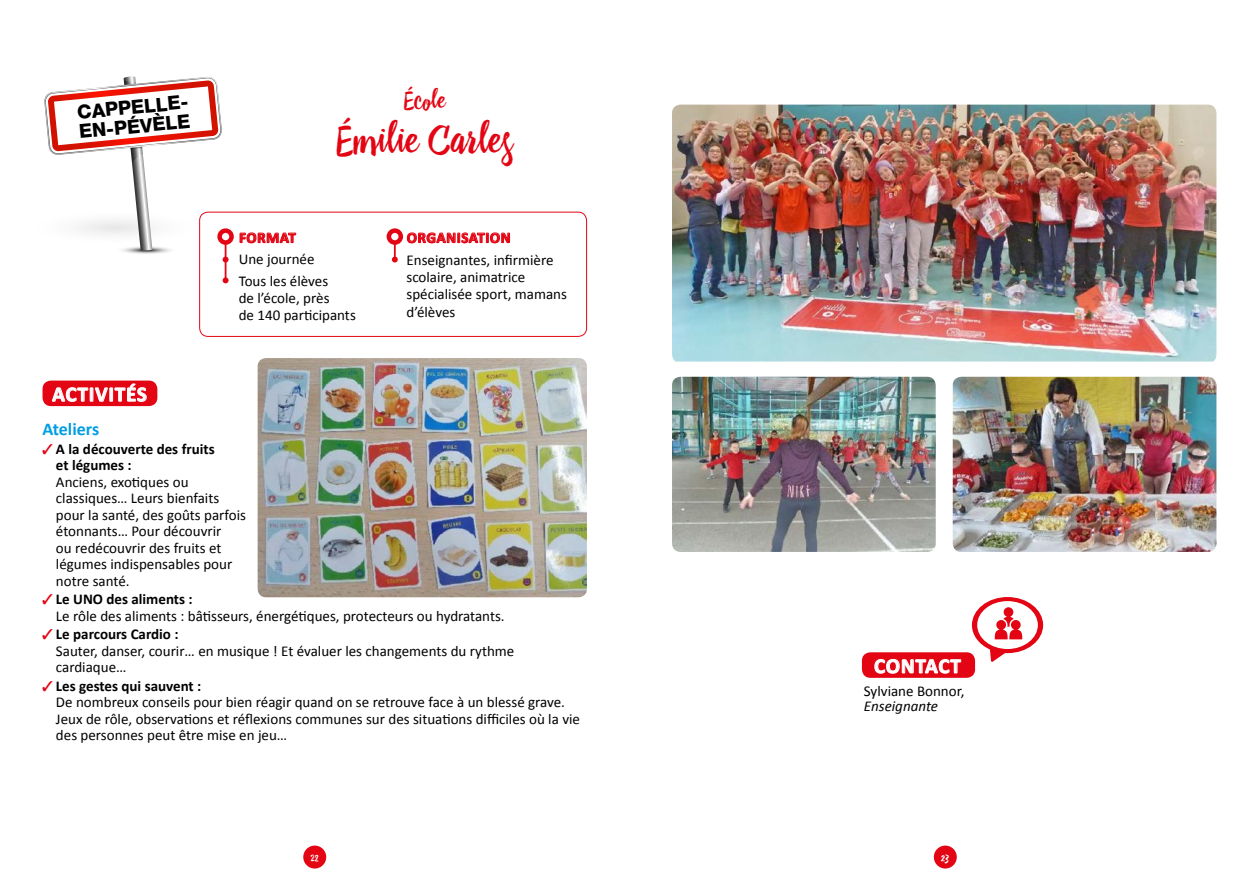
<style>
.page{position:relative;width:1259px;height:893px;background:#fff}
.page>*{position:absolute;margin:0;border:0;box-sizing:border-box;transform-origin:0 0}
.t1{font:42px "Drina";color:#e30513}
.t2{font:25.5px "Drina";color:#e30513}
.t3{font:700 21px "Calibri";letter-spacing:.04em;color:#fff}
.t4{font:800 19.35px/19.5px "Helvetica Neue";color:#000}
.t5{font:700 18px "Calibri";color:#009ee3}
.t6{font:15px/16.5px "Calibri";color:#000}
.t7{font:700 15px/16.5px "Calibri";color:#000}
.t8{font:700 15px "Calibri";letter-spacing:.04em;color:#e30513}
.t9{font:italic 15px "Calibri";color:#000}
.t10{font:12px "Drina";color:#fff}
.s1{color:#e30513}
.s2{font-weight:700}
</style>
<div class="page">
<div style="left:303px;top:846px;width:23px;height:22px;background:#e30513;border-radius:50%"></div>
<div style="left:934px;top:846px;width:22px;height:22px;background:#e30513;border-radius:50%"></div>
<div style="left:43px;top:381px;width:114px;height:25px;background:#e30513;border-radius:9px"></div>
<svg style="left:52px;top:384px;width:95px;height:18px"></svg>
<svg style="left:972px;top:597px;width:71px;height:65px"></svg>
<div style="left:862px;top:652px;width:113px;height:26px;background:#e30513;border-radius:9px"></div>
<svg style="left:874px;top:659px;width:87px;height:14px"></svg>
<svg style="left:407px;top:232px;width:103px;height:11px"></svg>
<hr style="left:225px;top:237px;width:1px;height:45px;background:#e30513">
<div style="left:217px;top:228px;width:17px;height:17px;border:4px solid #e30513;border-radius:50%"></div>
<div style="left:387px;top:228px;width:16px;height:17px;border:4px solid #e30513;border-radius:50%"></div>
<svg style="left:223px;top:277px;width:5px;height:6px"></svg>
<svg style="left:44px;top:77px;width:184px;height:186px"></svg>
<svg style="left:392px;top:241px;width:6px;height:22px"></svg>
<svg style="left:240px;top:232px;width:56px;height:11px"></svg>
<div style="left:199px;top:212px;width:388px;height:125px;border:1px solid #e30513;border-radius:9px"></div>
<img style="left:672px;top:105px;width:544px;height:257px">
<img style="left:672px;top:377px;width:263px;height:175px">
<img style="left:952px;top:377px;width:264px;height:175px">
<img style="left:258px;top:358px;width:329px;height:239px">
<p class="t4" style="left:76px;top:103px;width:115px;rotate:-6deg">CAPPELLE-<br>EN-PÉVÈLE</p>
<h2 class="t2" style="left:404px;top:85px;width:43px">École</h2>
<h1 class="t1" style="left:336px;top:114px;width:179px">Émilie Carles</h1>
<h3 class="t3" style="left:52px;top:381px;width:96px">ACTIVITÉS</h3>
<p class="t8" style="left:239px;top:228px;width:58px">FORMAT</p>
<p class="t6" style="left:239px;top:248px;width:91px;line-height:21.5px">Une journée<br>Tous les élèves</p>
<p class="t6" style="left:239px;top:288px;width:119px;line-height:17.2px">de l’école, près<br>de 140 participants</p>
<p class="t8" style="left:407px;top:228px;width:105px">ORGANISATION</p>
<p class="t6" style="left:406px;top:251px;width:162px;line-height:17.2px">Enseignantes, infirmière scolaire, animatrice spécialisée sport, mamans d’élèves</p>
<p class="t5" style="left:43px;top:418px;width:58px">Ateliers</p>
<p class="t7" style="left:56px;top:440px;width:160px;text-indent:-13px"><span class="s1">✓</span> A la découverte des fruits et légumes :</p>
<p class="t6" style="left:56px;top:473px;width:191px">Anciens, exotiques ou classiques… Leurs bienfaits pour la santé, des goûts parfois étonnants… Pour découvrir<br>ou redécouvrir des fruits et légumes indispensables pour notre santé.</p>
<p class="t6" style="left:56px;top:590px;width:450px;text-indent:-13px"><span class="s1">✓</span> <span class="s2">Le UNO des aliments :<br></span>Le rôle des aliments : bâtisseurs, énergétiques, protecteurs ou hydratants.</p>
<p class="t6" style="left:56px;top:625px;width:460px;text-indent:-13px"><span class="s1">✓</span> <span class="s2">Le parcours Cardio :<br></span>Sauter, danser, courir… en musique ! Et évaluer les changements du rythme cardiaque…</p>
<p class="t6" style="left:56px;top:677px;width:525px;text-indent:-13px"><span class="s1">✓</span> <span class="s2">Les gestes qui sauvent :<br></span>De nombreux conseils pour bien réagir quand on se retrouve face à un blessé grave.<br>Jeux de rôle, observations et réflexions communes sur des situations difficiles où la vie des personnes peut être mise en jeu…</p>
<h3 class="t3" style="left:874px;top:653px;width:88px">CONTACT</h3>
<p class="t6" style="left:864px;top:682px;width:102px">Sylviane Bonnor,</p>
<p class="t9" style="left:864px;top:696px;width:76px">Enseignante</p>
<p class="t10" style="left:311px;top:850px;width:9px">22</p>
<p class="t10" style="left:941px;top:850px;width:10px">23</p>
</div>
